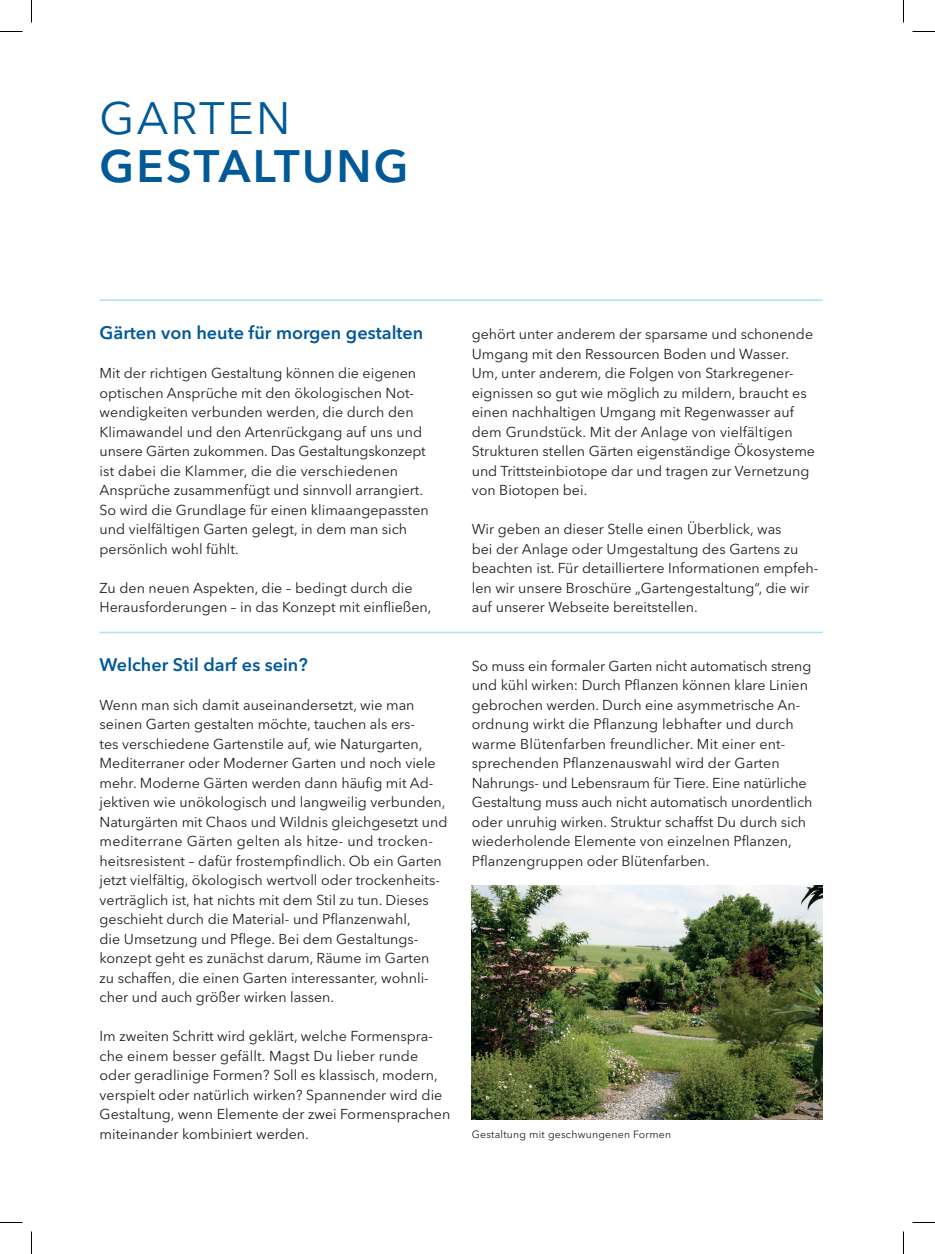
<style>
.page{position:relative;width:935px;height:1254px;background:#fff}
.page>*{position:absolute;margin:0;border:0;box-sizing:border-box;transform-origin:0 0}
.t1{font:600 45px "Avenir Next LT Pro";letter-spacing:.05em;color:#015997}
.t2{font:45px "Avenir Next LT Pro";letter-spacing:.05em;color:#015997}
.t3{font:600 18px "Avenir Next LT Pro";color:#015997}
.t4{font:14.25px/19.5px "Avenir Next LT Pro";color:#231f20}
.t5{font:10.5px "Avenir Next LT Pro";letter-spacing:.02em;color:#231f20}
</style>
<div class="page">
<hr style="left:100px;top:299px;width:722px;height:2px;background:#aae0f9">
<hr style="left:100px;top:632px;width:722px;height:1px;background:#aae0f9">
<img style="left:472px;top:885px;width:350px;height:234px">
<svg style="left:0;top:31px;width:22px;height:1px"></svg>
<svg style="left:912px;top:31px;width:23px;height:1px"></svg>
<svg style="left:0;top:1222px;width:22px;height:1px"></svg>
<svg style="left:912px;top:1222px;width:23px;height:1px"></svg>
<svg style="left:31px;top:0;width:1px;height:23px"></svg>
<svg style="left:31px;top:1231px;width:1px;height:23px"></svg>
<svg style="left:903px;top:0;width:1px;height:23px"></svg>
<svg style="left:903px;top:1231px;width:1px;height:23px"></svg>
<h1 class="t2" style="left:100px;top:91px;width:192px">GARTEN</h1>
<h1 class="t1" style="left:100px;top:139px;width:310px">GESTALTUNG</h1>
<p class="t3" style="left:100px;top:322px;width:325px">Gärten von heute für morgen gestalten</p>
<p class="t4" style="left:100px;top:363px;width:331px">Mit der richtigen Gestaltung können die eigenen optischen Ansprüche mit den ökologischen Not&shy;wendigkeiten verbunden werden, die durch den Klimawandel und den Artenrückgang auf uns und unsere Gärten zukommen. Das Gestaltungskonzept ist dabei die Klammer, die die verschiedenen Ansprüche zusammenfügt und sinnvoll arrangiert.<br>So wird die Grundlage für einen klimaangepassten und vielfältigen Garten gelegt, in dem man sich persönlich wohl fühlt.</p>
<p class="t4" style="left:100px;top:578px;width:333px">Zu den neuen Aspekten, die – bedingt durch die<br>Herausforderungen – in das Konzept mit einfließen,</p>
<p class="t3" style="left:100px;top:653px;width:210px">Welcher Stil darf es sein?</p>
<p class="t4" style="left:100px;top:695px;width:349px">Wenn man sich damit auseinandersetzt, wie man seinen Garten gestalten möchte, tauchen als ers-<br>tes verschiedene Gartenstile auf, wie Naturgarten, Mediterraner oder Moderner Garten und noch viele mehr. Moderne Gärten werden dann häufig mit Ad&shy;jektiven wie unökologisch und langweilig verbunden, Naturgärten mit Chaos und Wildnis gleichgesetzt und mediterrane Gärten gelten als hitze- und trocken&shy;heitsresistent – dafür frostempfindlich. Ob ein Garten jetzt vielfältig, ökologisch wertvoll oder trockenheits&shy;verträglich ist, hat nichts mit dem Stil zu tun. Dieses geschieht durch die Material- und Pflanzenwahl,<br>die Umsetzung und Pflege. Bei dem Gestaltungs&shy;konzept geht es zunächst darum, Räume im Garten zu schaffen, die einen Garten interessanter, wohnli&shy;cher und auch größer wirken lassen.</p>
<p class="t4" style="left:100px;top:1026px;width:352px">Im zweiten Schritt wird geklärt, welche Formenspra&shy;che einem besser gefällt. Magst Du lieber runde oder geradlinige Formen? Soll es klassisch, modern, verspielt oder natürlich wirken? Spannender wird die Gestaltung, wenn Elemente der zwei Formensprachen miteinander kombiniert werden.</p>
<p class="t4" style="left:472px;top:324px;width:345px">gehört unter anderem der sparsame und schonende Umgang mit den Ressourcen Boden und Wasser.<br>Um, unter anderem, die Folgen von Starkregener&shy;eignissen so gut wie möglich zu mildern, braucht es einen nachhaltigen Umgang mit Regenwasser auf dem Grundstück. Mit der Anlage von vielfältigen Strukturen stellen Gärten eigenständige Ökosysteme und Trittsteinbiotope dar und tragen zur Vernetzung von Biotopen bei.</p>
<p class="t4" style="left:472px;top:519px;width:348px">Wir geben an dieser Stelle einen Überblick, was<br>bei der Anlage oder Umgestaltung des Gartens zu beachten ist. Für detailliertere Informationen empfeh&shy;len wir unsere Broschüre „Gartengestaltung“, die wir auf unserer Webseite bereitstellen.</p>
<p class="t4" style="left:472px;top:656px;width:342px">So muss ein formaler Garten nicht automatisch streng und kühl wirken: Durch Pflanzen können klare Linien gebrochen werden. Durch eine asymmetrische An&shy;ordnung wirkt die Pflanzung lebhafter und durch warme Blütenfarben freundlicher. Mit einer ent&shy;sprechenden Pflanzenauswahl wird der Garten Nahrungs- und Lebensraum für Tiere. Eine natürliche Gestaltung muss auch nicht automatisch unordentlich oder unruhig wirken. Struktur schaffst Du durch sich wiederholende Elemente von einzelnen Pflanzen, Pflanzengruppen oder Blütenfarben.</p>
<p class="t5" style="left:472px;top:1128px;width:201px">Gestaltung mit geschwungenen Formen</p>
</div>
